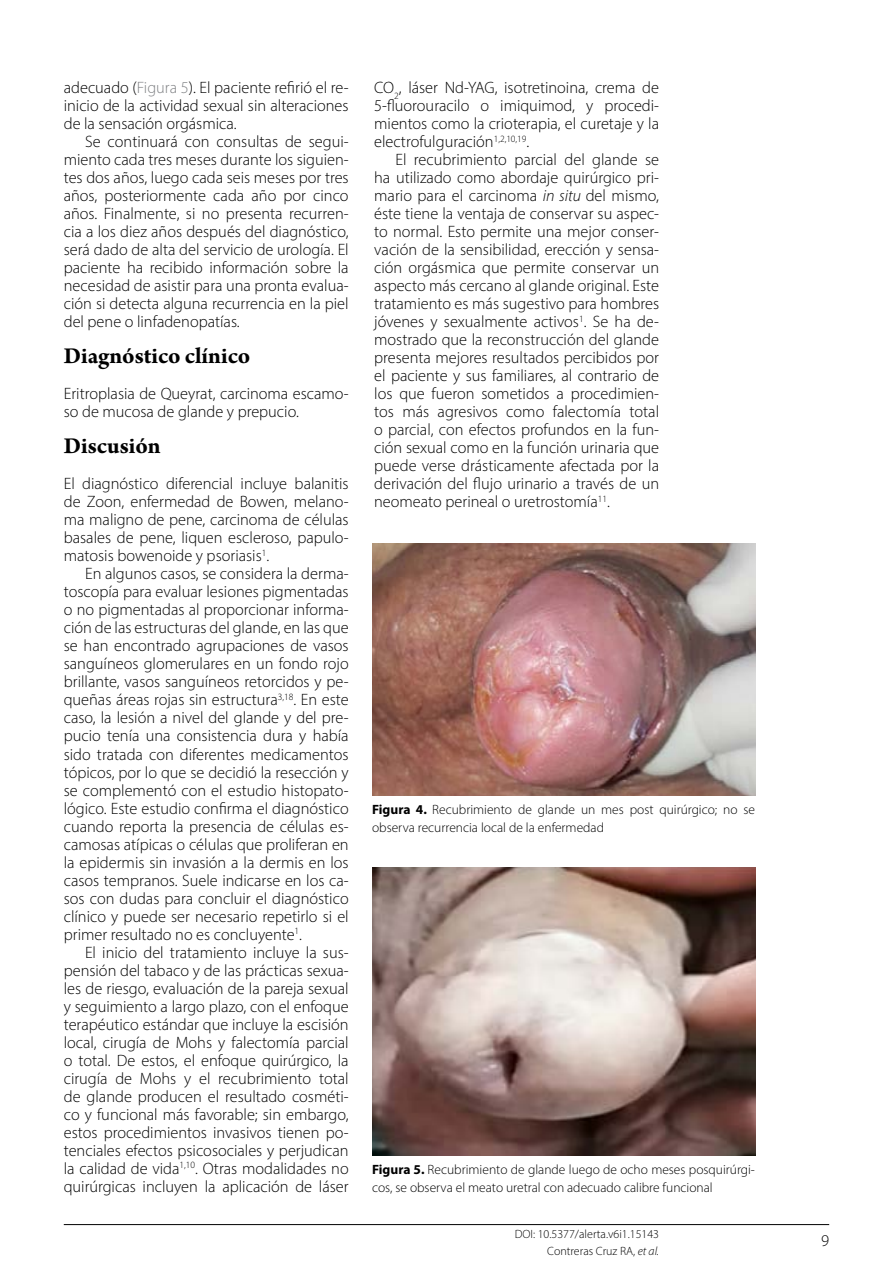
<style>
.page{position:relative;width:893px;height:1276px;background:#fff}
.page>*{position:absolute;margin:0;border:0;box-sizing:border-box;transform-origin:0 0}
.t1{font:700 24px "Arno Pro";color:#000}
.t2{font:300 16.5px/18px "Myriad Pro";color:#000;text-align:justify}
.t3{font:300 13.5px/18px "Myriad Pro";color:#000}
.t4{font:300 12px/16.8px "Myriad Pro";color:#000;text-align:right}
.s1{color:#808285}
.s2{font-style:italic}
.s3{font-weight:700}
</style>
<div class="page">
<hr style="left:64px;top:1224px;width:765px;height:1px;background:#000">
<img style="left:372px;top:867px;width:384px;height:288px">
<img style="left:372px;top:543px;width:384px;height:252px">
<p class="t2" style="left:64px;top:79px;width:286px">adecuado (<span class="s1">Figura 5</span>). El paciente refirió el re&shy;inicio de la actividad sexual sin alteraciones de la sensación orgásmica.</p>
<p class="t2" style="left:64px;top:133px;width:286px;text-indent:21px">Se continuará con consultas de segui&shy;miento cada tres meses durante los siguien&shy;tes dos años, luego cada seis meses por tres años, posteriormente cada año por cinco años. Finalmente, si no presenta recurren&shy;cia a los diez años después del diagnóstico, será dado de alta del servicio de urología. El paciente ha recibido información sobre la necesidad de asistir para una pronta evalua&shy;ción si detecta alguna recurrencia en la piel del pene o linfadenopatías.</p>
<h1 class="t1" style="left:64px;top:342px;width:188px">Diagnóstico clínico</h1>
<p class="t2" style="left:64px;top:385px;width:286px">Eritroplasia de Queyrat, carcinoma escamo&shy;so de mucosa de glande y prepucio.</p>
<h1 class="t1" style="left:64px;top:432px;width:99px">Discusión</h1>
<p class="t2" style="left:64px;top:475px;width:286px">El diagnóstico diferencial incluye balanitis de Zoon, enfermedad de Bowen, melano&shy;ma maligno de pene, carcinoma de células basales de pene, liquen escleroso, papulo&shy;matosis bowenoide y psoriasis<sup>1</sup>.</p>
<p class="t2" style="left:64px;top:565px;width:286px;text-indent:21px">En algunos casos, se considera la derma&shy;toscopía para evaluar lesiones pigmentadas o no pigmentadas al proporcionar informa&shy;ción de las estructuras del glande, en las que se han encontrado agrupaciones de vasos sanguíneos glomerulares en un fondo rojo brillante, vasos sanguíneos retorcidos y pe&shy;queñas áreas rojas sin estructura<sup>3,18</sup>. En este caso, la lesión a nivel del glande y del pre&shy;pucio tenía una consistencia dura y había sido tratada con diferentes medicamentos tópicos, por lo que se decidió la resección y se complementó con el estudio histopato&shy;lógico. Este estudio confirma el diagnóstico cuando reporta la presencia de células es&shy;camosas atípicas o células que proliferan en la epidermis sin invasión a la dermis en los casos tempranos. Suele indicarse en los ca&shy;sos con dudas para concluir el diagnóstico clínico y puede ser necesario repetirlo si el primer resultado no es concluyente<sup>1</sup>.</p>
<p class="t2" style="left:64px;top:943px;width:286px;text-indent:21px">El inicio del tratamiento incluye la sus&shy;pensión del tabaco y de las prácticas sexua&shy;les de riesgo, evaluación de la pareja sexual y seguimiento a largo plazo, con el enfoque terapéutico estándar que incluye la escisión local, cirugía de Mohs y falectomía parcial o total. De estos, el enfoque quirúrgico, la cirugía de Mohs y el recubrimiento total de glande producen el resultado cosméti&shy;co y funcional más favorable; sin embargo, estos procedimientos invasivos tienen po&shy;tenciales efectos psicosociales y perjudican la calidad de vida<sup>1,10</sup>. Otras modalidades no quirúrgicas incluyen la aplicación de láser</p>
<p class="t2" style="left:374px;top:79px;width:286px">CO<sub>2</sub>, láser Nd-YAG, isotretinoina, crema de 5-fluorouracilo o imiquimod, y procedi&shy;mientos como la crioterapia, el curetaje y la electrofulguración<sup>1,2,10,19</sup>.</p>
<p class="t2" style="left:374px;top:151px;width:286px;text-indent:21px">El recubrimiento parcial del glande se ha utilizado como abordaje quirúrgico pri&shy;mario para el carcinoma <span class="s2">in situ</span> del mismo, éste tiene la ventaja de conservar su aspec&shy;to normal. Esto permite una mejor conser&shy;vación de la sensibilidad, erección y sensa&shy;ción orgásmica que permite conservar un aspecto más cercano al glande original. Este tratamiento es más sugestivo para hombres jóvenes y sexualmente activos<sup>1</sup>. Se ha de&shy;mostrado que la reconstrucción del glande presenta mejores resultados percibidos por el paciente y sus familiares, al contrario de los que fueron sometidos a procedimien&shy;tos más agresivos como falectomía total o parcial, con efectos profundos en la fun&shy;ción sexual como en la función urinaria que puede verse drásticamente afectada por la derivación del flujo urinario a través de un neomeato perineal o uretrostomía<sup>11</sup>.</p>
<p class="t3" style="left:372px;top:800px;width:384px"><span class="s3">Figura 4.</span> Recubrimiento de glande un mes post quirúrgico; no se observa recurrencia local de la enfermedad</p>
<p class="t3" style="left:372px;top:1160px;width:384px"><span class="s3">Figura 5.</span> Recubrimiento de glande luego de ocho meses posquirúrgi&shy;cos, se observa el meato uretral con adecuado calibre funcional</p>
<p class="t4" style="left:515px;top:1225px;width:146px">DOI: 10.5377/alerta.v6i1.15143<br>Contreras Cruz RA, <span class="s2">et al.</span></p>
<p class="t2" style="left:821px;top:1231px;width:10px">9</p>
</div>
